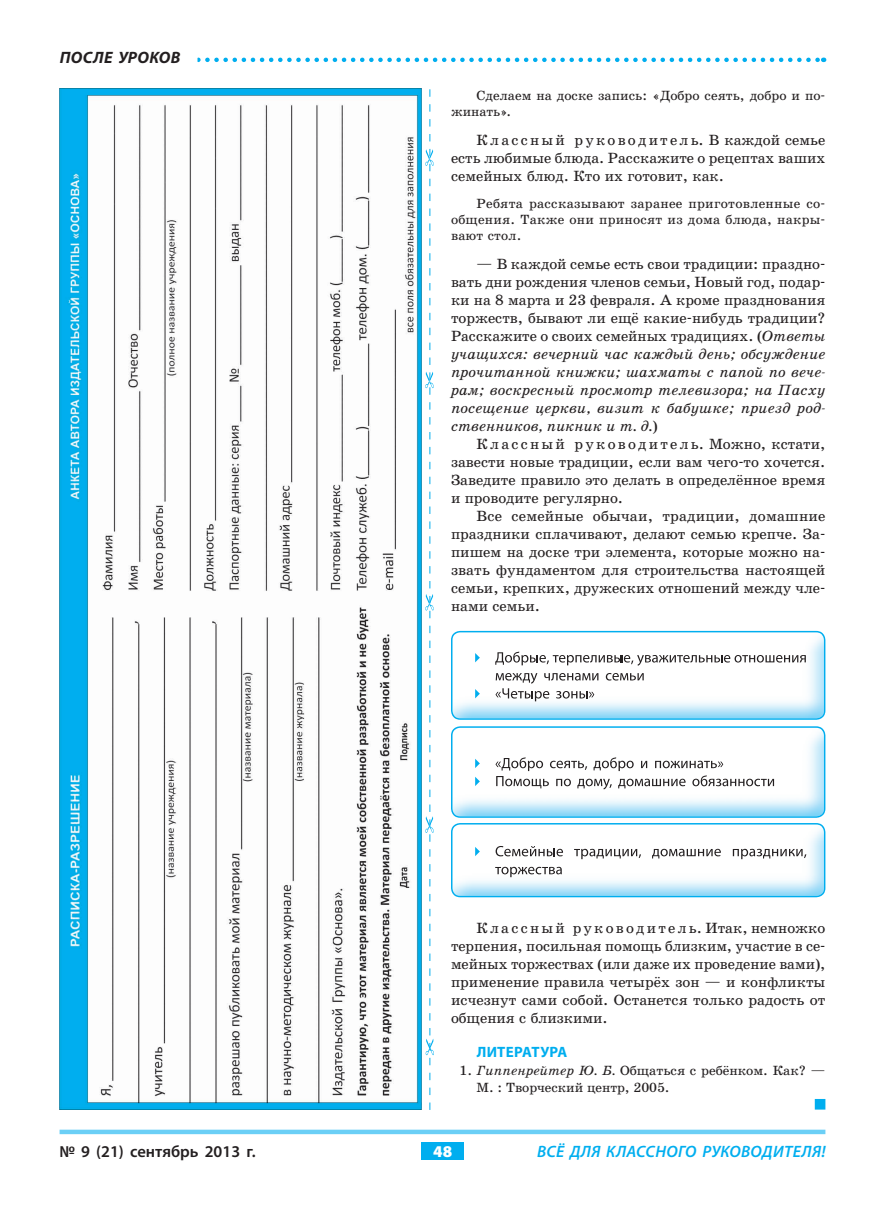
<style>
.page{position:relative;width:885px;height:1212px;background:#fff}
.page>*{position:absolute;margin:0;border:0;box-sizing:border-box;transform-origin:0 0}
.t1{font:italic 600 16.5px "Myriad Pro";letter-spacing:.02em;color:#00aeef}
.t2{font:600 16.5px "Myriad Pro";color:#231f20}
.t3{font:italic 700 16.5px "Myriad Pro";letter-spacing:.02em;color:#231f20}
.t4{font:900 16.5px "Myriad Pro";color:#fff}
.t5{font:15px/18px "School Book C";color:#231f20;text-align:justify}
.t6{font:700 15px "Myriad Pro";letter-spacing:.02em;color:#00aeef}
.t7{font:13.5px/16.2px "School Book C";letter-spacing:.005em;color:#231f20}
.s1{font-style:italic}
</style>
<div class="page">
<div style="left:421px;top:1142px;width:42px;height:17px;background:#00aeef"></div>
<hr style="left:60px;top:1130px;width:765px;height:4px;background:#6bcff6">
<svg style="left:197px;top:58px;width:627px;height:4px"></svg>
<div style="left:814px;top:1099px;width:11px;height:10px;background:#00aeef"></div>
<img style="left:451px;top:631px;width:374px;height:89px">
<img style="left:451px;top:726px;width:374px;height:92px">
<img style="left:452px;top:727px;width:371px;height:89px">
<img style="left:451px;top:823px;width:374px;height:74px">
<img style="left:60px;top:89px;width:362px;height:1021px">
<svg style="left:425px;top:89px;width:9px;height:1021px"></svg>
<p class="t3" style="left:60px;top:52px;width:122px">ПОСЛЕ УРОКОВ</p>
<p class="t7" style="left:451px;top:88px;width:376px;text-indent:26px">Сделаем на доске запись: «Добро сеять, добро и по&shy;жинать».</p>
<p class="t5" style="left:451px;top:132px;width:376px;text-indent:26px">Классный руководитель. В каждой семье есть любимые блюда. Расскажите о рецептах ваших семейных блюд. Кто их готовит, как.</p>
<p class="t7" style="left:451px;top:196px;width:376px;text-align:justify;text-indent:26px">Ребята рассказывают заранее приготовленные со&shy;общения. Также они приносят из дома блюда, накры&shy;вают стол.</p>
<p class="t5" style="left:451px;top:256px;width:376px;text-indent:26px">— В каждой семье есть свои традиции: праздно&shy;вать дни рождения членов семьи, Новый год, подар&shy;ки на 8 марта и 23 февраля. А кроме празднования торжеств, бывают ли ещё какие-нибудь традиции?<br>Расскажите о своих семейных традициях. (<span class="s1">Ответы учащихся: вечерний час каждый день; обсуждение прочитанной книжки; шахматы с папой по вече&shy;рам; воскресный просмотр телевизора; на Пасху посещение церкви, визит к бабушке; приезд род&shy;ственников, пикник и т. д.</span>)</p>
<p class="t5" style="left:451px;top:436px;width:376px;text-indent:26px">Классный руководитель. Можно, кстати, завести новые традиции, если вам чего-то хочется.<br>Заведите правило это делать в определённое время и проводите регулярно.</p>
<p class="t5" style="left:451px;top:508px;width:376px;text-indent:26px">Все семейные обычаи, традиции, домашние праздники сплачивают, делают семью крепче. За&shy;пишем на доске три элемента, которые можно на&shy;звать фундаментом для строительства настоящей семьи, крепких, дружеских отношений между чле&shy;нами семьи.</p>
<p class="t5" style="left:451px;top:920px;width:376px;text-indent:26px">Классный руководитель. Итак, немножко терпения, посильная помощь близким, участие в се&shy;мейных торжествах (или даже их проведение вами), применение правила четырёх зон — и конфликты исчезнут сами собой. Останется только радость от общения с близкими.</p>
<p class="t6" style="left:476px;top:1046px;width:92px">ЛИТЕРАТУРА</p>
<p class="t7" style="left:476px;top:1064px;width:350px;text-indent:-17px">1. <span class="s1">Гиппенрейтер Ю. Б.</span> Общаться с ребёнком. Как? —<br>М. : Творческий центр, 2005.</p>
<p class="t2" style="left:60px;top:1145px;width:197px">№ 9 (21) сентябрь 2013 г.</p>
<p class="t4" style="left:433px;top:1145px;width:21px">48</p>
<p class="t1" style="left:537px;top:1145px;width:290px">ВСЁ ДЛЯ КЛАССНОГО РУКОВОДИТЕЛЯ!</p>
</div>
